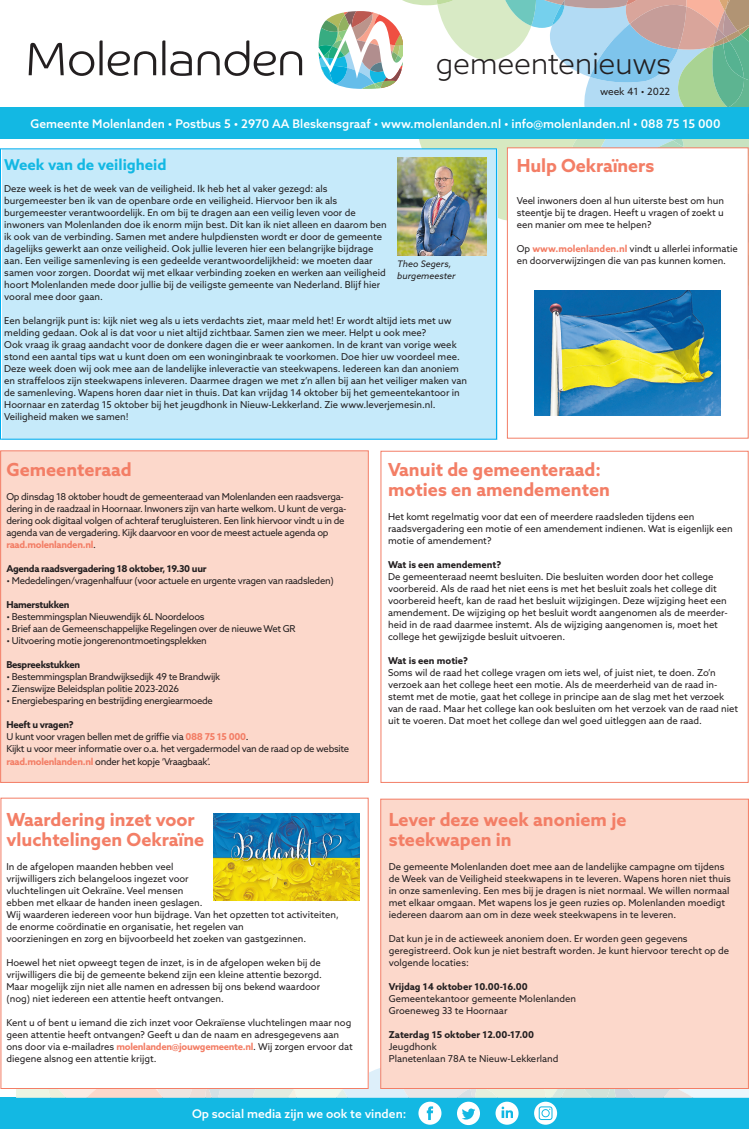
<style>
.page{position:relative;width:749px;height:1129px;background:#fff}
.page>*{position:absolute;margin:0;border:0;box-sizing:border-box;transform-origin:0 0}
.t1{font:300 30px "Azo Sans";letter-spacing:-.015em;color:#231f20}
.t2{font:700 18px/20px "Azo Sans";color:#f37e66}
.t3{font:700 15px "Azo Sans";color:#13b8e3}
.t4{font:500 12px "Azo Sans";color:#fff}
.t5{font:10px "Azo Sans";color:#231f20}
.t6{font:9.5px/12px "Azo Sans";color:#231f20}
.t7{font:9.5px/12px "Azo Sans";letter-spacing:-.03em;color:#231f20}
.t8{font:700 9.5px "Azo Sans";color:#231f20}
.t9{font:700 9.5px "Azo Sans";letter-spacing:-.03em;color:#231f20}
.t10{font:italic 9px/12px "Azo Sans";color:#231f20}
.s1{font-weight:700;color:#f37e66}
.s2{font-weight:700}
</style>
<div class="page">
<svg style="left:417px;top:138px;width:331px;height:224px"></svg>
<svg style="left:29px;top:40px;width:127px;height:36px"></svg>
<svg style="left:162px;top:40px;width:30px;height:36px"></svg>
<svg style="left:198px;top:40px;width:104px;height:36px"></svg>
<svg style="left:318px;top:0;width:430px;height:107px"></svg>
<div style="left:0;top:1097px;width:748px;height:31px;background:#13b8e3"></div>
<div style="left:2px;top:149px;width:495px;height:290px;background:#c6eafa"></div>
<div style="left:1px;top:107px;width:747px;height:31px;background:#13b8e3"></div>
<div style="left:0;top:148px;width:497px;height:291px;border:1px solid #00aeef"></div>
<img style="left:397px;top:158px;width:89px;height:97px">
<div style="left:507px;top:148px;width:241px;height:290px;background:#fff"></div>
<div style="left:506px;top:147px;width:242px;height:291px;border:1px solid #f37e66"></div>
<img style="left:534px;top:291px;width:186px;height:124px">
<svg style="left:16px;top:957px;width:732px;height:167px"></svg>
<div style="left:1px;top:451px;width:367px;height:331px;background:#fcd8cb"></div>
<div style="left:0;top:450px;width:369px;height:332px;border:1px solid #f37e66"></div>
<div style="left:1px;top:798px;width:367px;height:290px;background:#fff"></div>
<div style="left:380px;top:799px;width:368px;height:289px;background:#fcd8cb"></div>
<div style="left:380px;top:798px;width:368px;height:290px;border:1px solid #f37e66"></div>
<img style="left:213px;top:813px;width:146px;height:87px">
<h1 class="t1" style="left:435px;top:44px;width:237px">gemeentenieuws</h1>
<p class="t5" style="left:600px;top:84px;width:72px">week 41 • 2022</p>
<p class="t4" style="left:31px;top:115px;width:691px">Gemeente Molenlanden • Postbus 5 • 2970 AA Bleskensgraaf • www.molenlanden.nl • info@molenlanden.nl • 088 75 15 000</p>
<h3 class="t3" style="left:4px;top:154px;width:164px">Week van de veiligheid</h3>
<p class="t6" style="left:4px;top:182px;width:384px">Deze week is het de week van de veiligheid. Ik heb het al vaker gezegd: als burgemeester ben ik van de openbare orde en veiligheid. Hiervoor ben ik als burgemeester verantwoordelijk. En om bij te dragen aan een veilig leven voor de inwoners van Molenlanden doe ik enorm mijn best. Dit kan ik niet alleen en daarom ben ik ook van de verbinding. Samen met andere hulpdiensten wordt er door de gemeente dagelijks gewerkt aan onze veiligheid. Ook jullie leveren hier een belangrijke bijdrage aan. Een veilige samenleving is een gedeelde verantwoordelijkheid: we moeten daar samen voor zorgen. Doordat wij met elkaar verbinding zoeken en werken aan veiligheid hoort Molenlanden mede door jullie bij de veiligste gemeente van Nederland. Blijf hier vooral mee door gaan.</p>
<p class="t6" style="left:4px;top:314px;width:464px">Een belangrijk punt is: kijk niet weg als u iets verdachts ziet, maar meld het! Er wordt altijd iets met uw melding gedaan. Ook al is dat voor u niet altijd zichtbaar. Samen zien we meer. Helpt u ook mee?<br>Ook vraag ik graag aandacht voor de donkere dagen die er weer aankomen. In de krant van vorige week stond een aantal tips wat u kunt doen om een woninginbraak te voorkomen. Doe hier uw voordeel mee.<br>Deze week doen wij ook mee aan de landelijke inleveractie van steekwapens. Iedereen kan dan anoniem en straffeloos zijn steekwapens inleveren. Daarmee dragen we met z’n allen bij aan het veiliger maken van de samenleving. Wapens horen daar niet in thuis. Dat kan vrijdag 14 oktober bij het gemeentekantoor in Hoornaar en zaterdag 15 oktober bij het jeugdhonk in Nieuw-Lekkerland. Zie www.leverjemesin.nl.<br>Veiligheid maken we samen!</p>
<p class="t10" style="left:397px;top:257px;width:60px">Theo Segers, burgemeester</p>
<h2 class="t2" style="left:516px;top:155px;width:139px">Hulp Oekraïners</h2>
<p class="t6" style="left:516px;top:194px;width:208px;text-align:justify">Veel inwoners doen al hun uiterste best om hun steentje bij te dragen. Heeft u vragen of zoekt u een manier om mee te helpen?</p>
<p class="t6" style="left:516px;top:242px;width:222px">Op <span class="s1">www.molenlanden.nl</span> vindt u allerlei informatie en doorverwijzingen die van pas kunnen komen.</p>
<h2 class="t2" style="left:6px;top:459px;width:127px">Gemeenteraad</h2>
<p class="t7" style="left:6px;top:490px;width:341px">Op dinsdag 18 oktober houdt de gemeenteraad van Molenlanden een raadsverga&shy;dering in de raadzaal in Hoornaar. Inwoners zijn van harte welkom. U kunt de verga&shy;dering ook digitaal volgen of achteraf terugluisteren. Een link hiervoor vindt u in de agenda van de vergadering. Kijk daarvoor en voor de meest actuele agenda op <span class="s1">raad.molenlanden.nl</span>.</p>
<p class="t9" style="left:6px;top:562px;width:202px">Agenda raadsvergadering 18 oktober, 19.30 uur</p>
<p class="t7" style="left:6px;top:574px;width:329px">• Mededelingen/vragenhalfuur (voor actuele en urgente vragen van raadsleden)</p>
<p class="t9" style="left:6px;top:598px;width:65px">Hamerstukken</p>
<p class="t7" style="left:6px;top:610px;width:200px">• Bestemmingsplan Nieuwendijk 6L Noordeloos</p>
<p class="t7" style="left:6px;top:622px;width:290px">• Brief aan de Gemeenschappelijke Regelingen over de nieuwe Wet GR</p>
<p class="t7" style="left:6px;top:634px;width:202px">• Uitvoering motie jongerenontmoetingsplekken</p>
<p class="t9" style="left:6px;top:658px;width:75px">Bespreekstukken</p>
<p class="t7" style="left:6px;top:670px;width:215px">• Bestemmingsplan Brandwijksedijk 49 te Brandwijk</p>
<p class="t7" style="left:6px;top:682px;width:174px">• Zienswijze Beleidsplan politie 2023-2026</p>
<p class="t7" style="left:6px;top:694px;width:208px">• Energiebesparing en bestrijding energiearmoede</p>
<p class="t7" style="left:6px;top:718px;width:344px"><span class="s2">Heeft u vragen?<br></span>U kunt voor vragen bellen met de griffie via <span class="s1">088 75 15 000</span>.<br>Kijkt u voor meer informatie over o.a. het vergadermodel van de raad op de website <span class="s1">raad.molenlanden.nl</span> onder het kopje ‘Vraagbaak’.</p>
<h2 class="t2" style="left:6px;top:808px;width:199px">Waardering inzet voor vluchtelingen Oekraïne</h2>
<p class="t6" style="left:6px;top:859px;width:334px">In de afgelopen maanden hebben veel<br>vrijwilligers zich belangeloos ingezet voor<br>vluchtelingen uit Oekraïne. Veel mensen<br>ebben met elkaar de handen ineen geslagen.<br>Wij waarderen iedereen voor hun bijdrage. Van het opzetten tot activiteiten, de enorme coördinatie en organisatie, het regelen van<br>voorzieningen en zorg en bijvoorbeeld het zoeken van gastgezinnen.</p>
<p class="t6" style="left:6px;top:955px;width:317px">Hoewel het niet opweegt tegen de inzet, is in de afgelopen weken bij de vrijwilligers die bij de gemeente bekend zijn een kleine attentie bezorgd.<br>Maar mogelijk zijn niet alle namen en adressen bij ons bekend waardoor (nog) niet iedereen een attentie heeft ontvangen.</p>
<p class="t6" style="left:6px;top:1015px;width:348px">Kent u of bent u iemand die zich inzet voor Oekraïense vluchtelingen maar nog geen attentie heeft ontvangen? Geeft u dan de naam en adresgegevens aan ons door via e-mailadres <span class="s1">molenlanden@jouwgemeente.nl</span>. Wij zorgen ervoor dat diegene alsnog een attentie krijgt.</p>
<h2 class="t2" style="left:388px;top:459px;width:223px">Vanuit de gemeenteraad: moties en amendementen</h2>
<p class="t6" style="left:388px;top:510px;width:346px">Het komt regelmatig voor dat een of meerdere raadsleden tijdens een raadsvergadering een motie of een amendement indienen. Wat is eigenlijk een motie of amendement?</p>
<p class="t8" style="left:388px;top:558px;width:115px">Wat is een amendement?</p>
<p class="t6" style="left:388px;top:570px;width:341px">De gemeenteraad neemt besluiten. Die besluiten worden door het college voorbereid. Als de raad het niet eens is met het besluit zoals het college dit voorbereid heeft, kan de raad het besluit wijzigingen. Deze wijziging heet een amendement. De wijziging op het besluit wordt aangenomen als de meerder&shy;heid in de raad daarmee instemt. Als de wijziging aangenomen is, moet het college het gewijzigde besluit uitvoeren.</p>
<p class="t8" style="left:388px;top:654px;width:82px">Wat is een motie?</p>
<p class="t6" style="left:388px;top:666px;width:351px">Soms wil de raad het college vragen om iets wel, of juist niet, te doen. Zo’n verzoek aan het college heet een motie. Als de meerderheid van de raad in&shy;stemt met de motie, gaat het college in principe aan de slag met het verzoek van de raad. Maar het college kan ook besluiten om het verzoek van de raad niet uit te voeren. Dat moet het college dan wel goed uitleggen aan de raad.</p>
<h2 class="t2" style="left:388px;top:808px;width:239px">Lever deze week anoniem je steekwapen in</h2>
<p class="t6" style="left:388px;top:859px;width:343px">De gemeente Molenlanden doet mee aan de landelijke campagne om tijdens de Week van de Veiligheid steekwapens in te leveren. Wapens horen niet thuis in onze samenleving. Een mes bij je dragen is niet normaal. We willen normaal met elkaar omgaan. Met wapens los je geen ruzies op. Molenlanden moedigt iedereen daarom aan om in deze week steekwapens in te leveren.</p>
<p class="t6" style="left:388px;top:931px;width:342px">Dat kun je in de actieweek anoniem doen. Er worden geen gegevens geregistreerd. Ook kun je niet bestraft worden. Je kunt hiervoor terecht op de volgende locaties:</p>
<p class="t8" style="left:388px;top:979px;width:141px">Vrijdag 14 oktober 10.00-16.00</p>
<p class="t6" style="left:388px;top:991px;width:189px">Gemeentekantoor gemeente Molenlanden<br>Groeneweg 33 te Hoornaar</p>
<p class="t8" style="left:388px;top:1027px;width:147px">Zaterdag 15 oktober 12.00-17.00</p>
<p class="t6" style="left:388px;top:1039px;width:171px">Jeugdhonk<br>Planetenlaan 78A te Nieuw-Lekkerland</p>
<p class="t4" style="left:192px;top:1105px;width:216px">Op social media zijn we ook te vinden:</p>
</div>
